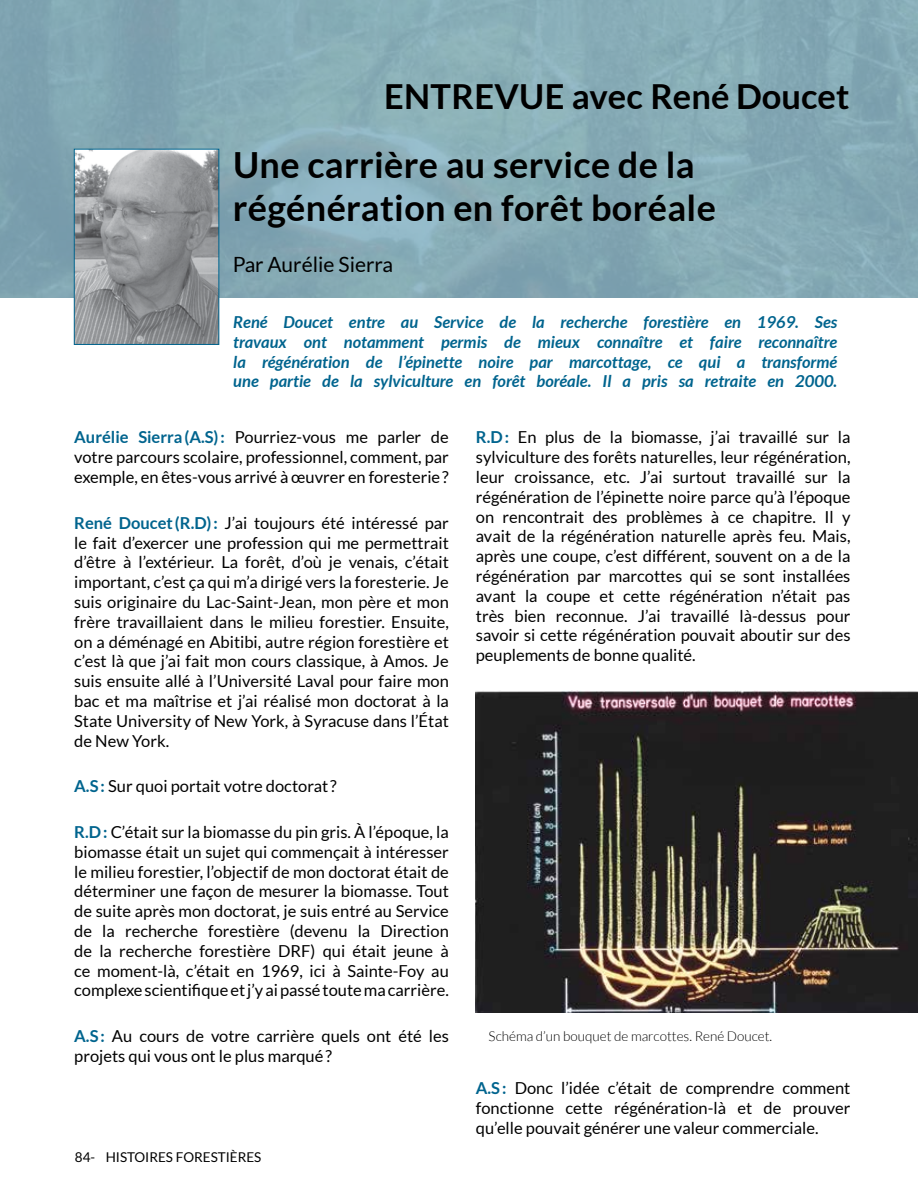
<style>
.page{position:relative;width:918px;height:1188px;background:#fff}
.page>*{position:absolute;margin:0;border:0;box-sizing:border-box;transform-origin:0 0}
.t1{font:700 36px/43.2px "Lato";letter-spacing:.01em;color:#000}
.t2{font:700 34.5px "Lato";color:#000}
.t3{font:21px "Lato";color:#000}
.t4{font:16.5px/19.8px "Lato";color:#000;text-align:justify}
.t5{font:italic 700 16.5px/19.8px "Lato";color:#00648e;text-align:justify}
.t6{font:300 13.5px "Lato";color:#000}
.t7{font:13.5px "Lato";color:#000}
.s1{font-weight:700;color:#00648e}
</style>
<div class="page">
<img style="left:0;top:0;width:918px;height:298px">
<img style="left:76px;top:151px;width:141px;height:192px">
<div style="left:74px;top:149px;width:145px;height:196px;border:1px solid #00648e"></div>
<img style="left:476px;top:691px;width:442px;height:322px">
<h2 class="t2" style="left:384px;top:76px;width:467px">ENTREVUE avec René Doucet</h2>
<h1 class="t1" style="left:233px;top:142px;width:485px">Une carrière au service de la régénération en forêt boréale</h1>
<p class="t3" style="left:233px;top:253px;width:162px">Par Aurélie Sierra</p>
<p class="t5" style="left:233px;top:312px;width:606px">René Doucet entre au Service de la recherche forestière en 1969. Ses travaux ont notamment permis de mieux connaître et faire reconnaître la régénération de l’épinette noire par marcottage, ce qui a transformé une partie de la sylviculture en forêt boréale. Il a pris sa retraite en 2000.</p>
<p class="t4" style="left:74px;top:427px;width:376px"><span class="s1">Aurélie Sierra(A.S):</span> Pourriez-vous me parler de votre parcours scolaire, professionnel, comment, par exemple, en êtes-vous arrivé à œuvrer en foresterie?</p>
<p class="t4" style="left:74px;top:513px;width:376px"><span class="s1">René Doucet(R.D):</span> J’ai toujours été intéressé par le fait d’exercer une profession qui me permettrait d’être à l’extérieur. La forêt, d’où je venais, c’était important, c’est ça qui m’a dirigé vers la foresterie. Je suis originaire du Lac-Saint-Jean, mon père et mon frère travaillaient dans le milieu forestier. Ensuite, on a déménagé en Abitibi, autre région forestière et c’est là que j’ai fait mon cours classique, à Amos. Je suis ensuite allé à l’Université Laval pour faire mon bac et ma maîtrise et j’ai réalisé mon doctorat à la State University of New York, à Syracuse dans l’État de New York.</p>
<p class="t4" style="left:74px;top:776px;width:264px"><span class="s1">A.S:</span> Sur quoi portait votre doctorat?</p>
<p class="t4" style="left:74px;top:822px;width:376px"><span class="s1">R.D:</span> C’était sur la biomasse du pin gris. À l’époque, la biomasse était un sujet qui commençait à intéresser le milieu forestier, l’objectif de mon doctorat était de déterminer une façon de mesurer la biomasse. Tout de suite après mon doctorat, je suis entré au Service de la recherche forestière (devenu la Direction de la recherche forestière DRF) qui était jeune à ce moment-là, c’était en 1969, ici à Sainte-Foy au complexe scientifique et j’y ai passé toute ma carrière.</p>
<p class="t4" style="left:74px;top:1026px;width:376px"><span class="s1">A.S:</span> Au cours de votre carrière quels ont été les projets qui vous ont le plus marqué?</p>
<p class="t7" style="left:75px;top:1149px;width:188px">84- HISTOIRES FORESTIÈRES</p>
<p class="t4" style="left:476px;top:427px;width:376px"><span class="s1">R.D:</span> En plus de la biomasse, j’ai travaillé sur la sylviculture des forêts naturelles, leur régénération, leur croissance, etc. J’ai surtout travaillé sur la régénération de l’épinette noire parce qu’à l’époque on rencontrait des problèmes à ce chapitre. Il y avait de la régénération naturelle après feu. Mais, après une coupe, c’est différent, souvent on a de la régénération par marcottes qui se sont installées avant la coupe et cette régénération n’était pas très bien reconnue. J’ai travaillé là-dessus pour savoir si cette régénération pouvait aboutir sur des peuplements de bonne qualité.</p>
<p class="t6" style="left:489px;top:1029px;width:285px">Schéma d’un bouquet de marcottes. René Doucet.</p>
<p class="t4" style="left:476px;top:1078px;width:376px"><span class="s1">A.S:</span> Donc l’idée c’était de comprendre comment fonctionne cette régénération-là et de prouver qu’elle pouvait générer une valeur commerciale.</p>
</div>
